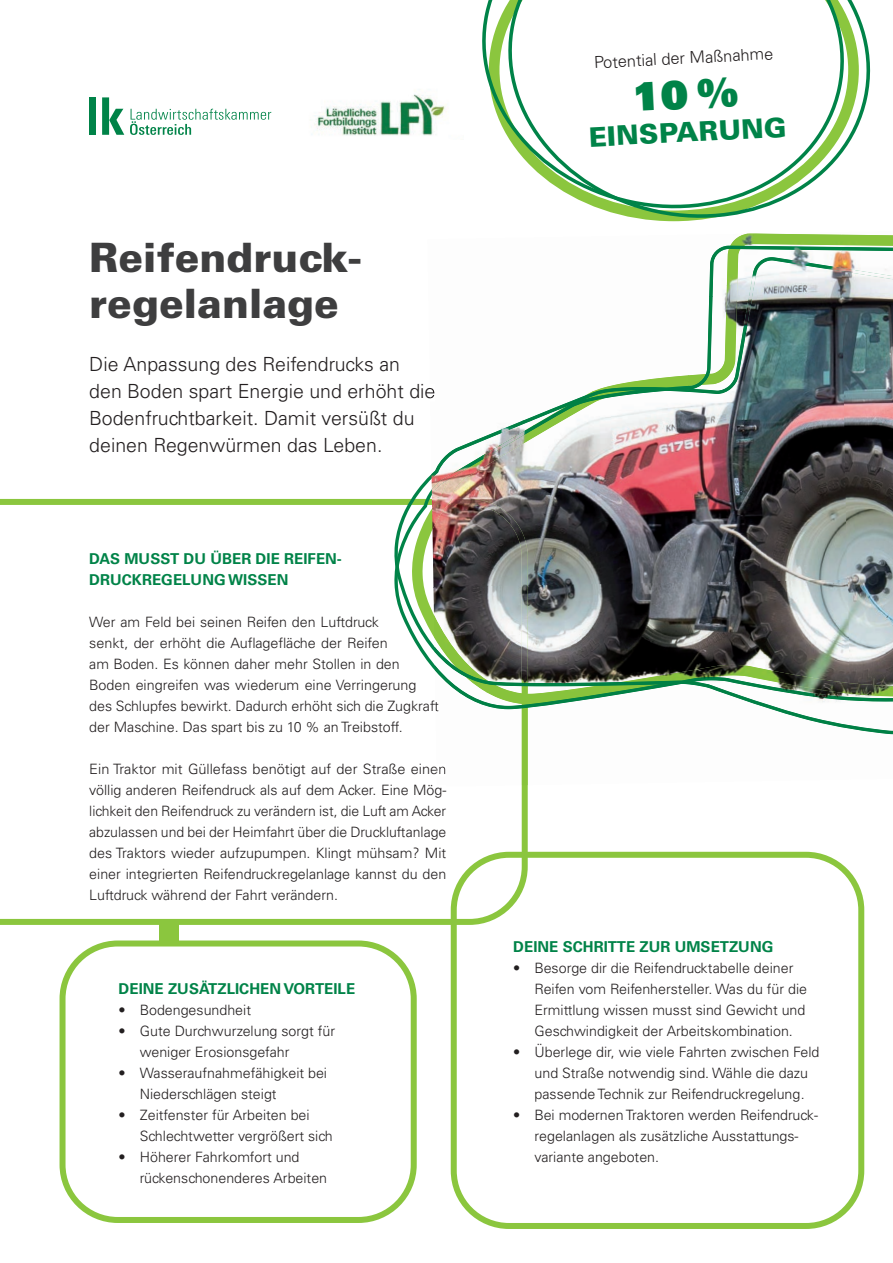
<style>
.page{position:relative;width:893px;height:1263px;background:#fff}
.page>*{position:absolute;margin:0;border:0;box-sizing:border-box;transform-origin:0 0}
.t1{font:900 40.5px/46.5px "Univers LT Std";color:#3e3e3f}
.t2{font:900 27px "Univers LT Std";color:#008348}
.t3{font:300 19.5px/27px "Univers LT Std";color:#231f20}
.t4{font:300 16.35px "Univers LT Std";color:#231f20}
.t5{font:700 15px/21px "Univers LT Std";letter-spacing:.005em;color:#008348}
.t6{font:300 14.25px/21px "Univers LT Std";color:#231f20}
</style>
<div class="page">
<svg style="left:0;top:499px;width:528px;height:426px"></svg>
<img style="left:311px;top:94px;width:136px;height:42px">
<svg style="left:130px;top:109px;width:141px;height:26px"></svg>
<div style="left:89px;top:97px;width:7px;height:38px;background:#008348"></div>
<svg style="left:102px;top:97px;width:22px;height:38px"></svg>
<svg style="left:861px;top:21px;width:10px;height:98px"></svg>
<svg style="left:482px;top:0;width:379px;height:222px"></svg>
<div style="left:451px;top:852px;width:413px;height:377px;border:6px solid #8bc63e;border-radius:55px"></div>
<div style="left:60px;top:940px;width:357px;height:283px;border:6px solid #8bc63e;border-radius:55px"></div>
<div style="left:159px;top:920px;width:20px;height:23px;background:#8bc63e"></div>
<svg style="left:394px;top:478px;width:38px;height:256px"></svg>
<img style="left:427px;top:233px;width:414px;height:355px">
<img style="left:841px;top:311px;width:52px;height:424px">
<img style="left:433px;top:580px;width:418px;height:206px">
<img style="left:432px;top:499px;width:96px;height:286px">
<img style="left:430px;top:384px;width:5px;height:18px">
<img style="left:435px;top:709px;width:4px;height:5px">
<img style="left:437px;top:763px;width:9px;height:14px">
<svg style="left:437px;top:784px;width:9px;height:3px"></svg>
<img style="left:727px;top:234px;width:166px;height:12px">
<img style="left:688px;top:285px;width:49px;height:25px">
<img style="left:591px;top:375px;width:97px;height:12px">
<img style="left:499px;top:390px;width:136px;height:55px">
<img style="left:439px;top:476px;width:83px;height:23px">
<img style="left:432px;top:498px;width:20px;height:31px">
<img style="left:434px;top:615px;width:53px;height:78px">
<img style="left:709px;top:246px;width:184px;height:51px">
<img style="left:688px;top:296px;width:24px;height:14px">
<img style="left:534px;top:421px;width:103px;height:8px">
<img style="left:636px;top:386px;width:52px;height:1px">
<img style="left:532px;top:425px;width:2px;height:35px">
<img style="left:432px;top:476px;width:51px;height:19px">
<img style="left:435px;top:665px;width:458px;height:44px">
<img style="left:746px;top:257px;width:147px;height:54px">
<img style="left:688px;top:310px;width:62px;height:84px">
<img style="left:521px;top:387px;width:168px;height:34px">
<img style="left:431px;top:420px;width:101px;height:56px">
<svg style="left:432px;top:475px;width:3px;height:4px"></svg>
<img style="left:434px;top:647px;width:276px;height:39px">
<img style="left:690px;top:684px;width:203px;height:50px">
<svg style="left:636px;top:77px;width:102px;height:34px"></svg>
<h1 class="t1" style="left:89px;top:234px;width:274px">Reifendruck&shy;regelanlage</h1>
<h3 class="t3" style="left:89px;top:351px;width:348px">Die Anpassung des Reifendrucks an den Boden spart Energie und erhöht die Bodenfruchtbarkeit. Damit versüßt du deinen Regenwürmen das Leben.</h3>
<p class="t5" style="left:89px;top:548px;width:254px">DAS MUSST DU ÜBER DIE REIFEN -<br>DRUCKREGELUNG WISSEN</p>
<p class="t6" style="left:89px;top:611px;width:351px">Wer am Feld bei seinen Reifen den Luftdruck<br>senkt, der erhöht die Auflagefläche der Reifen<br>am Boden. Es können daher mehr Stollen in den Boden eingreifen was wiederum eine Verringerung des Schlupfes bewirkt. Dadurch erhöht sich die Zugkraft der Maschine. Das spart bis zu 10 % an Treibstoff.</p>
<p class="t6" style="left:89px;top:758px;width:359px;text-align:justify">Ein Traktor mit Güllefass benötigt auf der Straße einen völlig anderen Reifendruck als auf dem Acker. Eine Mög&shy;lichkeit den Reifendruck zu verändern ist, die Luft am Acker abzulassen und bei der Heimfahrt über die Druckluftanlage des Traktors wieder aufzupumpen. Klingt mühsam? Mit einer integrierten Reifendruckregel an lage kannst du den Luftdruck während der Fahrt verändern.</p>
<p class="t5" style="left:119px;top:978px;width:238px">DEINE ZUSÄTZLICHEN VORTEILE</p>
<p class="t6" style="left:119px;top:999px;width:134px">• Bodengesundheit</p>
<p class="t6" style="left:140px;top:1020px;width:197px;text-indent:-21px">• Gute Durchwurzelung sorgt für weniger Erosionsgefahr</p>
<p class="t6" style="left:140px;top:1062px;width:189px;text-indent:-21px">• Wasseraufnahmefähigkeit bei<br>Niederschlägen steigt</p>
<p class="t6" style="left:140px;top:1104px;width:194px;text-indent:-21px">• Zeitfenster für Arbeiten bei<br>Schlechtwetter vergrößert sich</p>
<p class="t6" style="left:140px;top:1146px;width:189px;text-indent:-21px">• Höherer Fahrkomfort und rückenschonenderes Arbeiten</p>
<p class="t4" style="left:594px;top:53px;width:181px;rotate:-3deg">Potential der Maßnahme</p>
<h2 class="t2" style="left:588px;top:120px;width:199px;rotate:-3deg">EINSPARUNG</h2>
<p class="t5" style="left:513px;top:936px;width:262px">DEINE SCHRITTE ZUR UMSETZUNG</p>
<p class="t6" style="left:534px;top:957px;width:274px;text-indent:-21px">• Besorge dir die Reifendrucktabelle deiner Reifen vom Reifenhersteller. Was du für die Ermittlung wissen musst sind Gewicht und Geschwindigkeit der Arbeitskombination.</p>
<p class="t6" style="left:534px;top:1041px;width:286px;text-indent:-21px">• Überlege dir, wie viele Fahrten zwischen Feld und Straße notwendig sind. Wähle die dazu passende Technik zur Reifendruckregelung.</p>
<p class="t6" style="left:534px;top:1104px;width:285px;text-indent:-21px">• Bei modernen Traktoren werden Reifendruck&shy;regelanlagen als zusätzliche Ausstattungs&shy;variante angeboten.</p>
</div>
